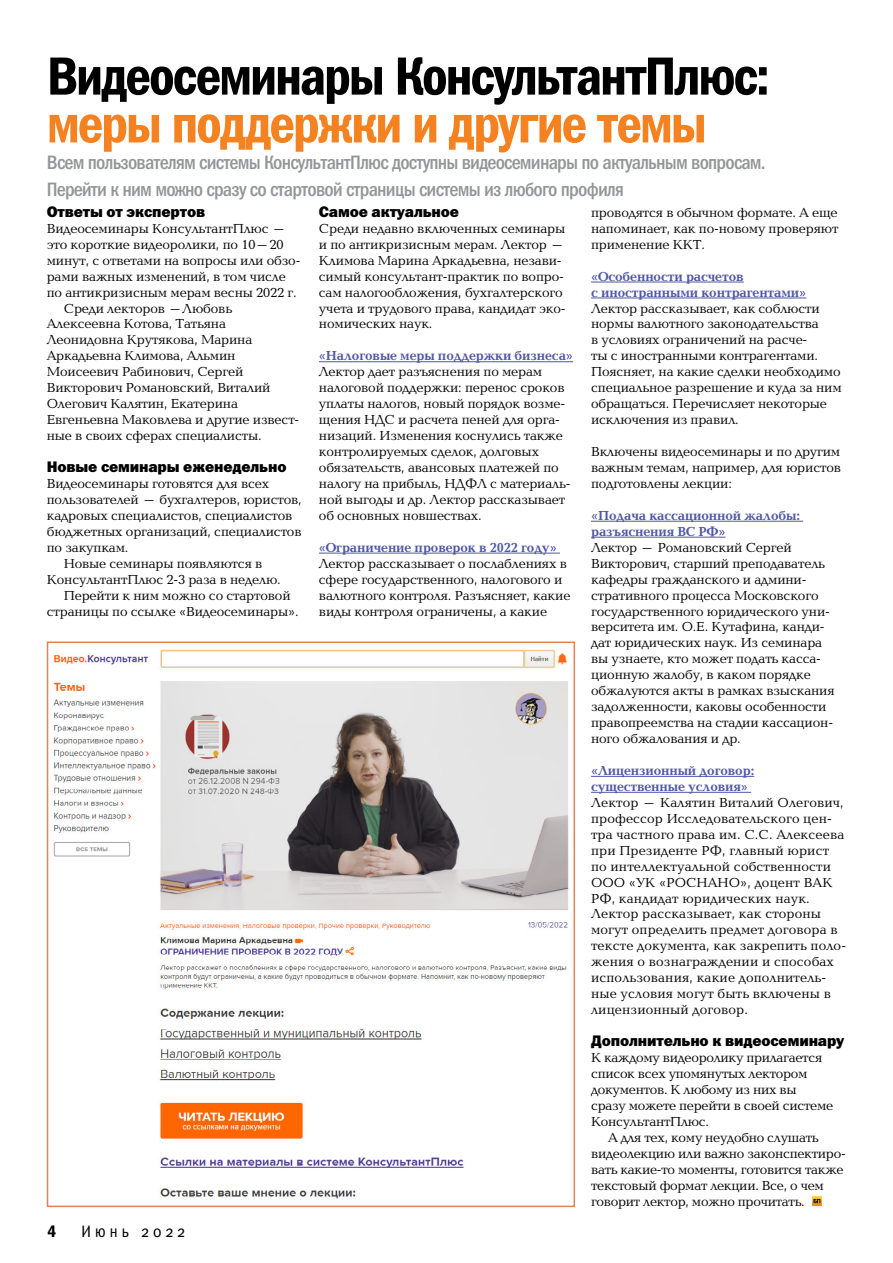
<style>
.page{position:relative;width:893px;height:1263px;background:#fff}
.page>*{position:absolute;margin:0;border:0;box-sizing:border-box;transform-origin:0 0}
.t1{font:54px "Franklin Gothic Demi Cond C";letter-spacing:-.04em;color:#000}
.t2{font:54px "Franklin Gothic Demi Cond C";letter-spacing:-.04em;color:#f58220}
.t3{font:19.5px/26.5px "Franklin Gothic Medi Cond C";letter-spacing:-.04em;color:#939598}
.t4{font:16.5px "Franklin Gothic Book Cond SCC";letter-spacing:.25em;color:#000}
.t5{font:16.5px "Franklin Gothic Demi Cond C";color:#000}
.t6{font:15.3px "Franklin Gothic Heavy C";letter-spacing:-.01em;color:#000}
.t7{font:13.5px/15.9px "Baltica C";letter-spacing:-.01em;color:#000}
.t8{font:13.5px/15.9px "Baltica C";letter-spacing:.01em;color:#000}
.t9{font:700 13.5px/15.9px "Baltica C";letter-spacing:-.01em;color:#4f56a6}
</style>
<div class="page">
<hr style="left:319px;top:361px;width:254px;height:1px;background:#4f56a6">
<hr style="left:319px;top:553px;width:241px;height:1px;background:#4f56a6">
<hr style="left:591px;top:282px;width:153px;height:1px;background:#4f56a6">
<hr style="left:591px;top:298px;width:215px;height:1px;background:#4f56a6">
<hr style="left:591px;top:521px;width:212px;height:1px;background:#4f56a6">
<hr style="left:591px;top:537px;width:135px;height:1px;background:#4f56a6">
<hr style="left:591px;top:776px;width:163px;height:1px;background:#4f56a6">
<hr style="left:591px;top:792px;width:160px;height:1px;background:#4f56a6">
<svg style="left:812px;top:1196px;width:9px;height:9px"></svg>
<img style="left:53px;top:649px;width:516px;height:550px">
<div style="left:47px;top:641px;width:528px;height:566px;border:2px solid #e18355"></div>
<h1 class="t1" style="left:47px;top:46px;width:725px">Видеосеминары КонсультантПлюс:</h1>
<h1 class="t2" style="left:47px;top:94px;width:661px">меры поддержки и другие темы</h1>
<h2 class="t3" style="left:47px;top:149px;width:721px">Всем пользователям системы КонсультантПлюс доступны видеосеминары по актуальным вопросам.<br>Перейти к ним можно сразу со стартовой страницы системы из любого профиля</h2>
<p class="t6" style="left:47px;top:203px;width:160px">Ответы от экспертов</p>
<p class="t7" style="left:47px;top:221px;width:241px">Видеосеминары КонсультантПлюс –</p>
<p class="t7" style="left:47px;top:237px;width:238px">это короткие видеоролики, по 10–20</p>
<p class="t7" style="left:47px;top:253px;width:255px">минут, с ответами на вопросы или обзо-</p>
<p class="t7" style="left:47px;top:269px;width:241px">рами важных изменений, в том числе</p>
<p class="t7" style="left:47px;top:285px;width:251px">по антикризисным мерам весны 2022 г.</p>
<p class="t7" style="left:64px;top:301px;width:170px">Среди лекторов –Любовь</p>
<p class="t7" style="left:47px;top:317px;width:181px">Алексеевна Котова, Татьяна</p>
<p class="t7" style="left:47px;top:333px;width:207px">Леонидовна Крутякова, Марина</p>
<p class="t7" style="left:47px;top:349px;width:190px">Аркадьевна Климова, Альмин</p>
<p class="t7" style="left:47px;top:364px;width:198px">Моисеевич Рабинович, Сергей</p>
<p class="t7" style="left:47px;top:380px;width:225px">Викторович Романовский, Виталий</p>
<p class="t7" style="left:47px;top:396px;width:193px">Олегович Калятин, Екатерина</p>
<p class="t7" style="left:47px;top:412px;width:254px">Евгеньевна Маковлева и другие извест-</p>
<p class="t7" style="left:47px;top:428px;width:217px">ные в своих сферах специалисты.</p>
<p class="t6" style="left:47px;top:458px;width:241px">Новые семинары еженедельно</p>
<p class="t7" style="left:47px;top:476px;width:224px">Видеосеминары готовятся для всех</p>
<p class="t7" style="left:47px;top:492px;width:256px">пользователей – бухгалтеров, юристов,</p>
<p class="t7" style="left:47px;top:508px;width:247px">кадровых специалистов, специалистов</p>
<p class="t7" style="left:47px;top:524px;width:256px">бюджетных организаций, специалистов</p>
<p class="t7" style="left:47px;top:540px;width:83px">по закупкам.</p>
<p class="t7" style="left:64px;top:556px;width:200px">Новые семинары появляются в</p>
<p class="t7" style="left:47px;top:572px;width:236px">КонсультантПлюс 2-3 раза в неделю.</p>
<p class="t7" style="left:64px;top:588px;width:228px">Перейти к ним можно со стартовой</p>
<p class="t7" style="left:47px;top:604px;width:253px">страницы по ссылке «Видеосеминары».</p>
<p class="t6" style="left:319px;top:203px;width:142px">Самое актуальное</p>
<p class="t7" style="left:319px;top:221px;width:248px">Среди недавно включенных семинары и по антикризисным мерам. Лектор – Климова Марина Аркадьевна, незави&shy;симый консультант-практик по вопро&shy;сам налогообложения, бухгалтерского учета и трудового права, кандидат эко&shy;номических наук.</p>
<p class="t9" style="left:319px;top:348px;width:256px">«Налоговые меры поддержки бизнеса»</p>
<p class="t7" style="left:319px;top:364px;width:253px">Лектор дает разъяснения по мерам налоговой поддержки: перенос сроков уплаты налогов, новый порядок возме&shy;щения НДС и расчета пеней для орга&shy;низаций. Изменения коснулись также контролируемых сделок, долговых обязательств, авансовых платежей по налогу на прибыль, НДФЛ с материаль&shy;ной выгоды и др. Лектор рассказывает об основных новшествах.</p>
<p class="t9" style="left:319px;top:540px;width:239px">«Ограничение проверок в 2022 году»</p>
<p class="t7" style="left:319px;top:556px;width:253px">Лектор рассказывает о послаблениях в сфере государственного, налогового и валютного контроля. Разъясняет, какие виды контроля ограничены, а какие</p>
<p class="t7" style="left:591px;top:205px;width:249px;text-align:justify">проводятся в обычном формате. А еще напоминает, как по-новому проверяют применение ККТ.</p>
<p class="t9" style="left:591px;top:269px;width:217px">«Особенности расчетов<br>с иностранными контрагентами»</p>
<p class="t7" style="left:591px;top:301px;width:252px">Лектор рассказывает, как соблюсти нормы валютного законодательства<br>в условиях ограничений на расче-<br>ты с иностранными контрагентами.<br>Поясняет, на какие сделки необходимо специальное разрешение и куда за ним обращаться. Перечисляет некоторые исключения из правил.</p>
<p class="t7" style="left:591px;top:444px;width:251px;text-align:justify">Включены видеосеминары и по другим важным темам, например, для юристов подготовлены лекции:</p>
<p class="t9" style="left:591px;top:508px;width:210px">«Подача кассационной жалобы: разъяснения ВС РФ»</p>
<p class="t7" style="left:591px;top:540px;width:245px">Лектор – Романовский Сергей Викторович, старший преподаватель кафедры гражданского и админи&shy;стративного процесса Московского государственного юридического уни&shy;верситета им. О.Е. Кутафина, канди&shy;дат юридических наук. Из семинара вы узнаете, кто может подать касса&shy;ционную жалобу, в каком порядке обжалуются акты в рамках взыскания задолженности, каковы особенности правопреемства на стадии кассацион&shy;ного обжалования и др.</p>
<p class="t9" style="left:591px;top:763px;width:165px">«Лицензионный договор: существенные условия»</p>
<p class="t8" style="left:591px;top:795px;width:257px">Лектор – Калятин Виталий Олегович, профессор Исследовательского цен&shy;тра частного права им. С.С. Алексеева при Президенте РФ, главный юрист по интеллектуальной собственности ООО «УК «РОСНАНО», доцент ВАК РФ, кандидат юридических наук.<br>Лектор рассказывает, как стороны могут определить предмет договора в тексте документа, как закрепить поло&shy;жения о вознаграждении и способах использования, какие дополнитель&shy;ные условия могут быть включены в лицензионный договор.</p>
<p class="t6" style="left:591px;top:1032px;width:255px">Дополнительно к видеосеминару</p>
<p class="t7" style="left:591px;top:1050px;width:244px">К каждому видеоролику прилагается список всех упомянутых лектором документов. К любому из них вы сразу можете перейти в своей системе<br>КонсультантПлюс.</p>
<p class="t7" style="left:591px;top:1130px;width:256px;text-indent:17px">А для тех, кому неудобно слушать видеолекцию или важно законспектиро&shy;вать какие-то моменты, готовится также текстовый формат лекции. Все, о чем говорит лектор, можно прочитать.</p>
<p class="t5" style="left:48px;top:1222px;width:10px">4</p>
<p class="t4" style="left:82px;top:1223px;width:105px">Июнь 2022</p>
</div>
